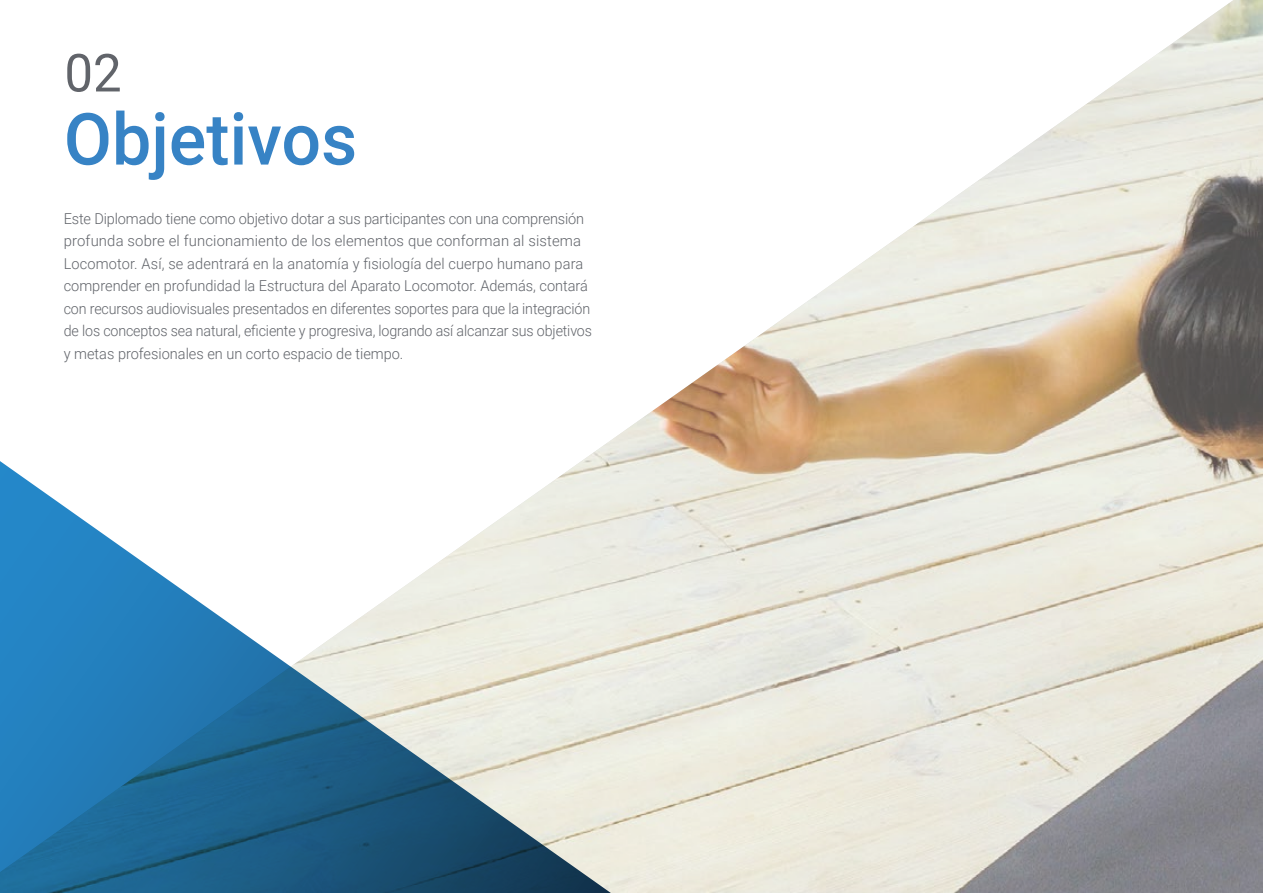
<style>
.page{position:relative;width:1263px;height:893px;background:#fff}
.page>*{position:absolute;margin:0;border:0;box-sizing:border-box;transform-origin:0 0}
.t1{font:500 72px "Roboto";color:#3783c5}
.t2{font:52.5px "Roboto";color:#61646a}
.t3{font:300 15px/22.5px "Roboto";letter-spacing:-.01em;color:#61646a}
</style>
<div class="page">
<img style="left:603px;top:0;width:660px;height:893px">
<svg style="left:0;top:446px;width:641px;height:447px"></svg>
<h2 class="t2" style="left:64px;top:36px;width:59px">02</h2>
<h1 class="t1" style="left:64px;top:89px;width:295px">Objetivos</h1>
<p class="t3" style="left:64px;top:207px;width:530px">Este Diplomado tiene como objetivo dotar a sus participantes con una comprensión profunda sobre el funcionamiento de los elementos que conforman al sistema Locomotor. Así, se adentrará en la anatomía y fisiología del cuerpo humano para comprender en profundidad la Estructura del Aparato Locomotor. Además, contará con recursos audiovisuales presentados en diferentes soportes para que la integración de los conceptos sea natural, eficiente y progresiva, logrando así alcanzar sus objetivos y metas profesionales en un corto espacio de tiempo.</p>
</div>
